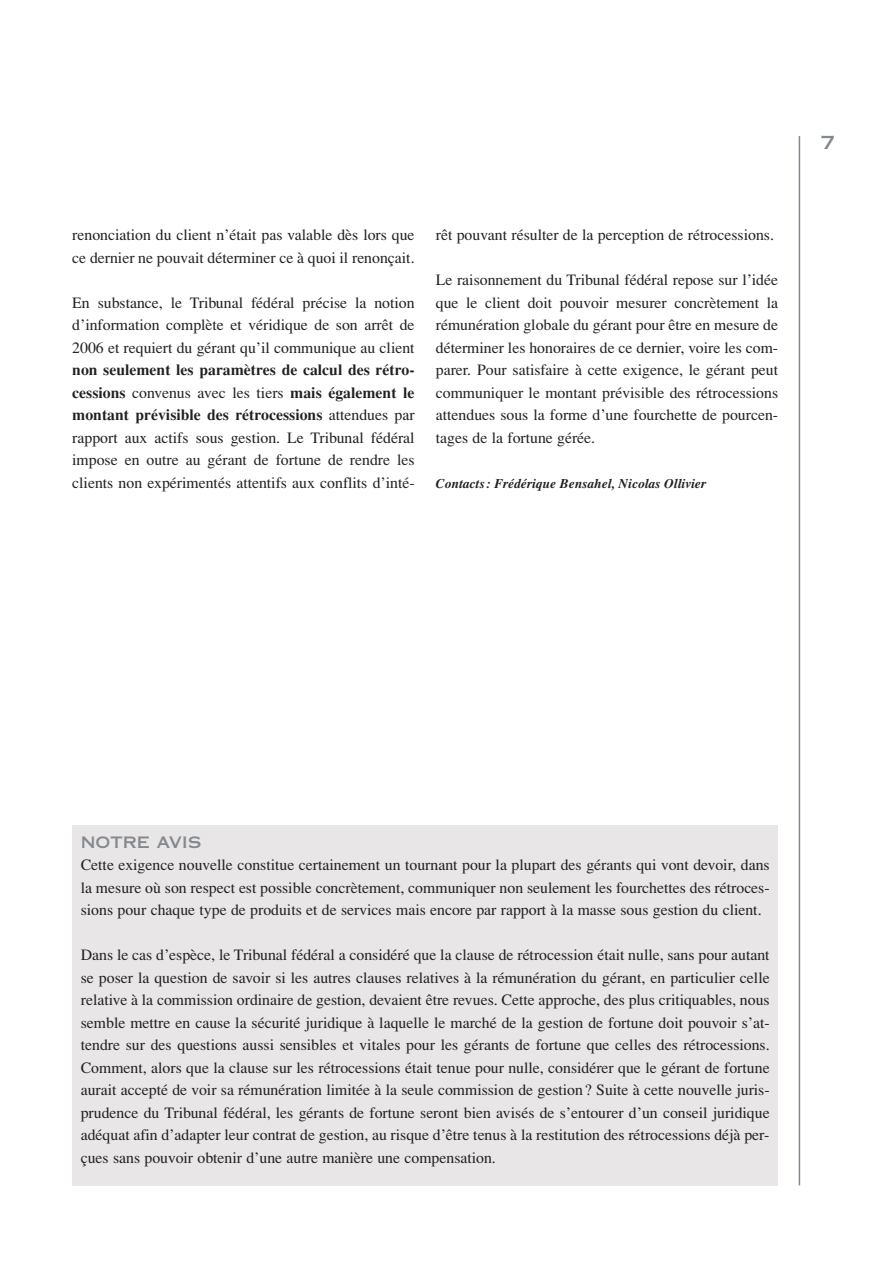
<style>
.page{position:relative;width:893px;height:1263px;background:#fff}
.page>*{position:absolute;margin:0;border:0;box-sizing:border-box;transform-origin:0 0}
.t1{font:18px "Copperplate Thirty One AB";color:#83898e}
.t2{font:15.75px/22.5px "Times";color:#231f20;text-align:justify}
.t3{font:15.75px "Copperplate Thirty One AB";color:#83898e}
.t4{font:italic 700 13.5px "Times";color:#231f20}
.s1{font-weight:700}
</style>
<div class="page">
<hr style="left:799px;top:136px;width:1px;height:1049px;background:#83898e">
<div style="left:72px;top:825px;width:706px;height:360px;background:#e8e6e7"></div>
<p class="t2" style="left:72px;top:224px;width:344px">renonciation du client n’était pas valable dès lors que ce dernier ne pouvait déterminer ce à quoi il renonçait.</p>
<p class="t2" style="left:72px;top:291px;width:344px">En substance, le Tribunal fédéral précise la notion d’information complète et véridique de son arrêt de 2006 et requiert du gérant qu’il communique au client</p>
<p class="t2" style="left:72px;top:359px;width:344px"><span class="s1">non seulement les paramètres de calcul des rétro&shy;cessions</span> convenus avec les tiers <span class="s1">mais également le montant prévisible des rétrocessions</span> attendues par rapport aux actifs sous gestion. Le Tribunal fédéral impose en outre au gérant de fortune de rendre les clients non expérimentés attentifs aux conflits d’inté-</p>
<p class="t2" style="left:436px;top:224px;width:340px">rêt pouvant résulter de la perception de rétrocessions.</p>
<p class="t2" style="left:436px;top:269px;width:344px">Le raisonnement du Tribunal fédéral repose sur l’idée que le client doit pouvoir mesurer concrètement la rémunération globale du gérant pour être en mesure de déterminer les honoraires de ce dernier, voire les com&shy;parer. Pour satisfaire à cette exigence, le gérant peut communiquer le montant prévisible des rétrocessions attendues sous la forme d’une fourchette de pourcen&shy;tages de la fortune gérée.</p>
<p class="t4" style="left:436px;top:475px;width:272px">Contacts: Frédérique Bensahel, Nicolas Ollivier</p>
<p class="t1" style="left:821px;top:136px;width:16px">7</p>
<p class="t3" style="left:81px;top:836px;width:122px">NOTRE AVIS</p>
<p class="t2" style="left:81px;top:854px;width:690px">Cette exigence nouvelle constitue certainement un tournant pour la plupart des gérants qui vont devoir, dans la mesure où son respect est possible concrètement, communiquer non seulement les fourchettes des rétroces&shy;sions pour chaque type de produits et de services mais encore par rapport à la masse sous gestion du client.</p>
<p class="t2" style="left:81px;top:944px;width:690px">Dans le cas d’espèce, le Tribunal fédéral a considéré que la clause de rétrocession était nulle, sans pour autant se poser la question de savoir si les autres clauses relatives à la rémunération du gérant, en particulier celle relative à la commission ordinaire de gestion, devaient être revues. Cette approche, des plus critiquables, nous semble mettre en cause la sécurité juridique à laquelle le marché de la gestion de fortune doit pouvoir s’at&shy;tendre sur des questions aussi sensibles et vitales pour les gérants de fortune que celles des rétrocessions.<br>Comment, alors que la clause sur les rétrocessions était tenue pour nulle, considérer que le gérant de fortune aurait accepté de voir sa rémunération limitée à la seule commission de gestion? Suite à cette nouvelle juris&shy;prudence du Tribunal fédéral, les gérants de fortune seront bien avisés de s’entourer d’un conseil juridique adéquat afin d’adapter leur contrat de gestion, au risque d’être tenus à la restitution des rétrocessions déjà per&shy;çues sans pouvoir obtenir d’une autre manière une compensation.</p>
</div>
